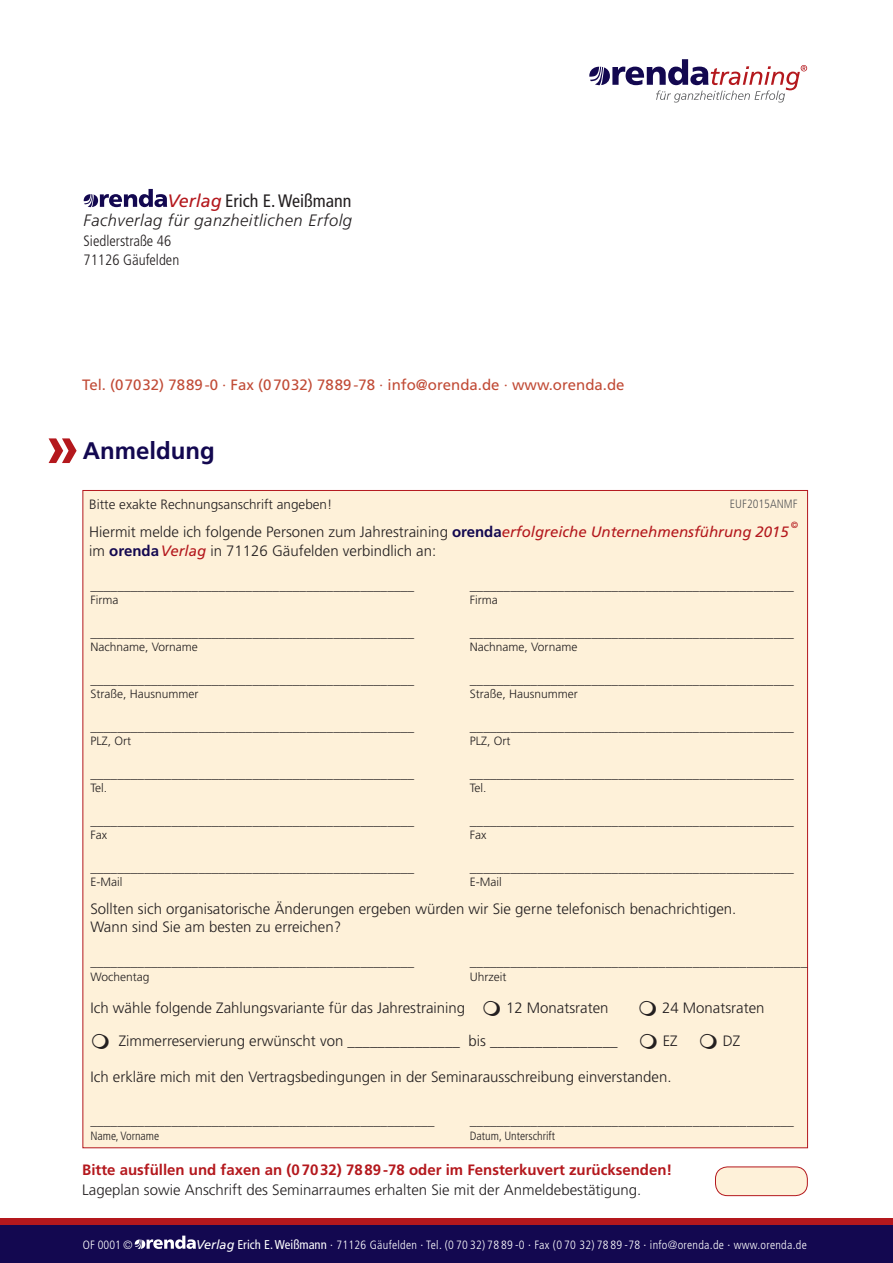
<style>
.page{position:relative;width:893px;height:1263px;background:#fff}
.page>*{position:absolute;margin:0;border:0;box-sizing:border-box;transform-origin:0 0}
.t1{font:700 60px "Frutiger LT";color:#b4181d}
.t2{font:700 24px "Frutiger LT";color:#130850}
.t3{font:condensed 18px "Frutiger LT";color:#231f20}
.t4{font:italic 300 16.5px "Frutiger LT";letter-spacing:.03em;color:#231f20}
.t5{font:300 15px/18px "Frutiger LT";color:#231f20}
.t6{font:700 15px "Frutiger LT";color:#b4181d}
.t7{font:15px "Frutiger LT";color:#c14b36}
.t8{font:300 condensed 15px/19.5px "Frutiger LT";color:#231f20}
.t9{font:300 13.5px "Frutiger LT";color:#231f20}
.t10{font:300 condensed 13.5px "Frutiger LT";color:#231f20}
.t11{font:300 12px "Frutiger LT";color:#231f20}
.t12{font:300 condensed 12px "Frutiger LT";letter-spacing:.025em;color:#fff}
.t13{font:300 condensed 12px "Frutiger LT";color:#231f20}
.t14{font:300 condensed 12px "Frutiger LT";color:#57585a}
.t15{font:italic 9px "Frutiger LT";color:#b4181d}
.s1{font-style:italic;font-stretch:normal;color:#b4181d}
.s2{font-weight:700;color:#130850}
.s3{font-weight:400;font-style:italic;color:#b4181d}
.s4{font-weight:400;font-style:italic;font-stretch:normal;font-size:12.75px}
.s5{font-weight:400;font-size:12.75px}
</style>
<div class="page">
<svg style="left:589px;top:59px;width:218px;height:43px"></svg>
<div style="left:0;top:1225px;width:893px;height:38px;background:#130850"></div>
<div style="left:0;top:1218px;width:893px;height:7px;background:#b4181d"></div>
<svg style="left:135px;top:1235px;width:61px;height:14px"></svg>
<div style="left:82px;top:490px;width:726px;height:658px;background:#fef1d9;border:1px solid #b4181d"></div>
<svg style="left:84px;top:189px;width:83px;height:18px"></svg>
<div style="left:715px;top:1167px;width:92px;height:28px;background:#fef1d9;border-radius:12px"></div>
<div style="left:715px;top:1166px;width:93px;height:30px;border:1px solid #b4181d;border-radius:12px"></div>
<h3 class="t3" style="left:168px;top:190px;width:185px"><span class="s1">Verlag</span> Erich E. Weißmann</h3>
<p class="t4" style="left:84px;top:211px;width:270px">Fachverlag für ganzheitlichen Erfolg</p>
<p class="t8" style="left:84px;top:231px;width:97px">Siedlerstraße 46<br>71126 Gäufelden</p>
<p class="t7" style="left:82px;top:376px;width:544px">Tel. (07032) 7889-0 · Fax (07032) 7889-78 · info@orenda.de · www.orenda.de</p>
<h1 class="t1" style="left:46px;top:411px;width:35px">»</h1>
<h2 class="t2" style="left:83px;top:437px;width:133px">Anmeldung</h2>
<p class="t9" style="left:89px;top:496px;width:245px">Bitte exakte Rechnungsanschrift angeben!</p>
<p class="t5" style="left:89px;top:523px;width:701px">Hiermit melde ich folgende Personen zum Jahrestraining <span class="s2">orenda</span><span class="s3">erfolgreiche Unternehmensführung 2015</span></p>
<p class="t14" style="left:730px;top:497px;width:69px">EUF2015ANMF</p>
<p class="t15" style="left:791px;top:519px;width:9px">©</p>
<p class="t5" style="left:89px;top:542px;width:348px">im <span class="s2">orenda</span><span class="s3">Verlag</span> in 71126 Gäufelden verbindlich an:</p>
<p class="t9" style="left:90px;top:578px;width:326px">________________________________________________</p>
<p class="t11" style="left:90px;top:593px;width:29px">Firma</p>
<p class="t9" style="left:90px;top:625px;width:326px">________________________________________________</p>
<p class="t11" style="left:90px;top:640px;width:109px">Nachname, Vorname</p>
<p class="t9" style="left:90px;top:672px;width:326px">________________________________________________</p>
<p class="t11" style="left:90px;top:687px;width:110px">Straße, Hausnummer</p>
<p class="t9" style="left:90px;top:719px;width:326px">________________________________________________</p>
<p class="t11" style="left:90px;top:734px;width:42px">PLZ, Ort</p>
<p class="t9" style="left:90px;top:766px;width:326px">________________________________________________</p>
<p class="t11" style="left:90px;top:781px;width:18px">Tel.</p>
<p class="t9" style="left:90px;top:813px;width:326px">________________________________________________</p>
<p class="t11" style="left:90px;top:828px;width:18px">Fax</p>
<p class="t9" style="left:90px;top:860px;width:326px">________________________________________________</p>
<p class="t11" style="left:90px;top:875px;width:33px">E-Mail</p>
<p class="t9" style="left:470px;top:578px;width:325px">________________________________________________</p>
<p class="t11" style="left:470px;top:593px;width:29px">Firma</p>
<p class="t9" style="left:470px;top:625px;width:325px">________________________________________________</p>
<p class="t11" style="left:470px;top:640px;width:109px">Nachname, Vorname</p>
<p class="t9" style="left:470px;top:672px;width:325px">________________________________________________</p>
<p class="t11" style="left:470px;top:687px;width:110px">Straße, Hausnummer</p>
<p class="t9" style="left:470px;top:719px;width:325px">________________________________________________</p>
<p class="t11" style="left:470px;top:734px;width:42px">PLZ, Ort</p>
<p class="t9" style="left:470px;top:766px;width:325px">________________________________________________</p>
<p class="t11" style="left:470px;top:781px;width:18px">Tel.</p>
<p class="t9" style="left:470px;top:813px;width:325px">________________________________________________</p>
<p class="t11" style="left:470px;top:828px;width:18px">Fax</p>
<p class="t9" style="left:470px;top:860px;width:325px">________________________________________________</p>
<p class="t11" style="left:470px;top:875px;width:33px">E-Mail</p>
<p class="t5" style="left:90px;top:900px;width:647px">Sollten sich organisatorische Änderungen ergeben würden wir Sie gerne telefonisch benachrichtigen.<br>Wann sind Sie am besten zu erreichen?</p>
<p class="t9" style="left:90px;top:954px;width:325px">________________________________________________</p>
<p class="t9" style="left:470px;top:954px;width:339px">__________________________________________________</p>
<p class="t11" style="left:90px;top:970px;width:61px">Wochentag</p>
<p class="t11" style="left:470px;top:970px;width:38px">Uhrzeit</p>
<p class="t5" style="left:90px;top:999px;width:376px">Ich wähle folgende Zahlungsvariante für das Jahrestraining</p>
<p class="t5" style="left:506px;top:999px;width:104px">12 Monatsraten</p>
<p class="t5" style="left:662px;top:999px;width:104px">24 Monatsraten</p>
<p class="t5" style="left:119px;top:1032px;width:500px">Zimmerreservierung erwünscht von _______________ bis _________________</p>
<p class="t5" style="left:663px;top:1032px;width:16px">EZ</p>
<p class="t5" style="left:723px;top:1032px;width:19px">DZ</p>
<p class="t5" style="left:90px;top:1068px;width:583px">Ich erkläre mich mit den Vertragsbedingungen in der Seminarausschreibung einverstanden.</p>
<p class="t10" style="left:90px;top:1113px;width:346px">___________________________________________________</p>
<p class="t10" style="left:470px;top:1113px;width:326px">________________________________________________</p>
<p class="t13" style="left:90px;top:1129px;width:70px">Name, Vorname</p>
<p class="t13" style="left:470px;top:1129px;width:87px">Datum, Unterschrift</p>
<p class="t6" style="left:82px;top:1161px;width:592px">Bitte ausfüllen und faxen an (07032) 7889-78 oder im Fensterkuvert zurücksenden!</p>
<p class="t5" style="left:82px;top:1181px;width:561px">Lageplan sowie Anschrift des Seminarraumes erhalten Sie mit der Anmeldebestätigung.</p>
<p class="t12" style="left:83px;top:1238px;width:51px">OF 0001 ©</p>
<p class="t12" style="left:196px;top:1238px;width:612px"><span class="s4">Verlag</span> <span class="s5">Erich E. Weißmann</span> · 71126 Gäufelden · Tel. (0 70 32) 78 89 -0 · Fax (0 70 32) 78 89 -78 · info@orenda.de · www.orenda.de</p>
</div>
